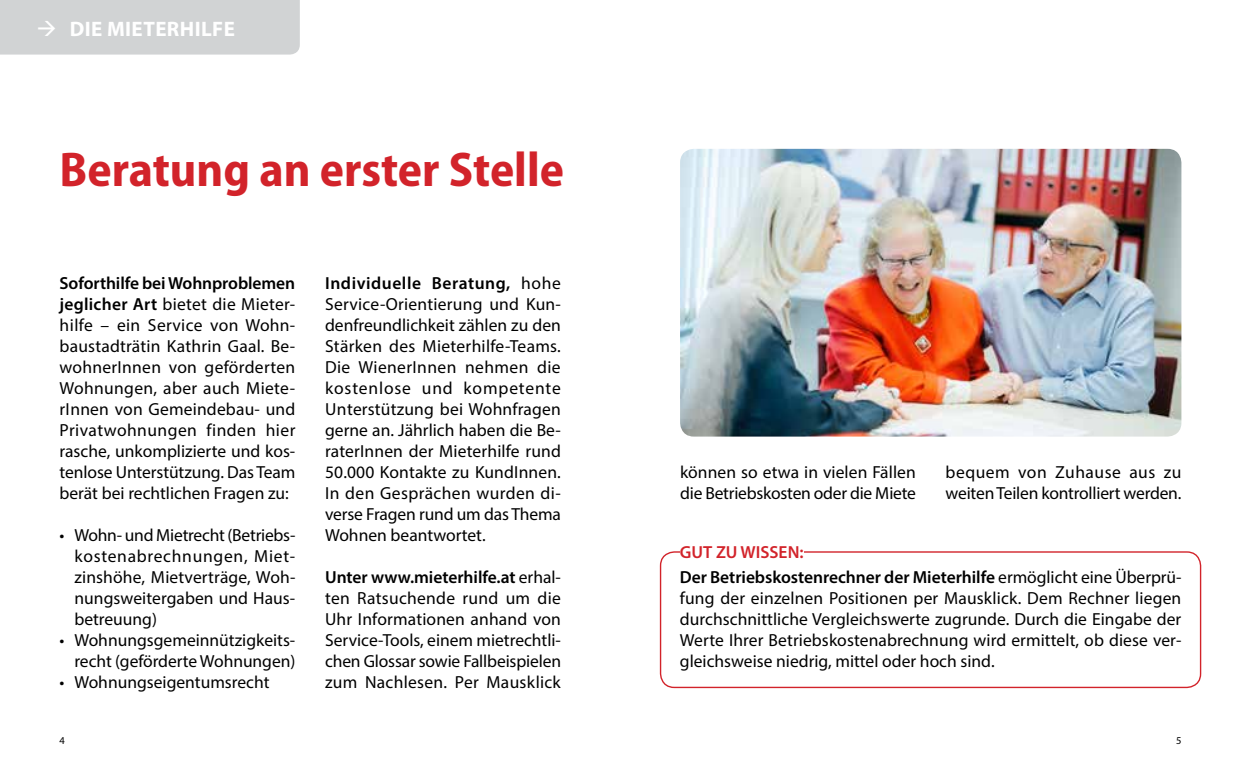
<style>
.page{position:relative;width:1241px;height:769px;background:#fff}
.page>*{position:absolute;margin:0;border:0;box-sizing:border-box;transform-origin:0 0}
.t1{font:700 semi-condensed 49px "Myriad Pro";color:#d2232a}
.t2{font:700 21px "Myriad Pro";letter-spacing:.02em;color:#fff}
.t3{font:17.5px/21px "Myriad Pro";color:#000;text-align:justify}
.t4{font:600 17.5px "Myriad Pro";color:#d2232a}
.t5{font:10.5px "Myriad Pro";color:#000}
.s1{font-weight:600}
</style>
<div class="page">
<div style="left:0;top:0;width:300px;height:55px;background:#d1d3d4"></div>
<img style="left:680px;top:149px;width:501px;height:288px">
<div style="left:659px;top:551px;width:541px;height:137px;border:1px solid #d2232a;border-radius:14px"></div>
<div style="left:679px;top:545px;width:124px;height:13px;background:#fff"></div>
<p class="t2" style="left:36px;top:15px;width:200px">→ DIE MIETERHILFE</p>
<h1 class="t1" style="left:60px;top:142px;width:506px">Beratung an erster Stelle</h1>
<p class="t3" style="left:60px;top:273px;width:237px"><span class="s1">Soforthilfe bei Wohnproblemen jeglicher Art</span> bietet die Mieter&shy;hilfe – ein Service von Wohn&shy;baustadträtin Kathrin Gaal. Be&shy;wohnerInnen von geförderten Wohnungen, aber auch Miete&shy;rInnen von Gemeindebau- und Privatwohnungen finden hier rasche, unkomplizierte und kos&shy;tenlose Unterstützung. Das Team berät bei rechtlichen Fragen zu:</p>
<p class="t3" style="left:74px;top:525px;width:222px;text-indent:-15px">• Wohn- und Mietrecht (Betriebs&shy;kostenabrechnungen, Miet&shy;zinshöhe, Mietverträge, Woh&shy;nungsweitergaben und Haus&shy;betreuung)</p>
<p class="t3" style="left:60px;top:630px;width:237px;text-align:right">• Wohnungsgemeinnützigkeits&shy;recht (geförderte Wohnungen)</p>
<p class="t3" style="left:60px;top:672px;width:211px">• Wohnungseigentumsrecht</p>
<p class="t3" style="left:325px;top:273px;width:237px"><span class="s1">Individuelle Beratung,</span> hohe Service-Orientierung und Kun&shy;denfreundlichkeit zählen zu den Stärken des Mieterhilfe-Teams.<br>Die WienerInnen nehmen die kostenlose und kompetente Unterstützung bei Wohnfragen gerne an. Jährlich haben die Be&shy;raterInnen der Mieterhilfe rund 50.000 Kontakte zu KundInnen.<br>In den Gesprächen wurden di&shy;verse Fragen rund um das Thema Wohnen beantwortet.</p>
<p class="t3" style="left:325px;top:567px;width:237px"><span class="s1">Unter www.mieterhilfe.at</span> erhal&shy;ten Ratsuchende rund um die Uhr Informationen anhand von Service-Tools, einem mietrechtli&shy;chen Glossar sowie Fallbeispielen zum Nachlesen. Per Mausklick</p>
<p class="t3" style="left:680px;top:461px;width:237px">können so etwa in vielen Fällen die Betriebskosten oder die Miete</p>
<p class="t3" style="left:945px;top:461px;width:237px">bequem von Zuhause aus zu weiten Teilen kontrolliert werden.</p>
<p class="t4" style="left:679px;top:541px;width:125px">GUT ZU WISSEN:</p>
<p class="t3" style="left:679px;top:567px;width:503px"><span class="s1">Der Betriebskostenrechner der Mieterhilfe</span> ermöglicht eine Überprü&shy;fung der einzelnen Positionen per Mausklick. Dem Rechner liegen durchschnittliche Vergleichswerte zugrunde. Durch die Eingabe der Werte Ihrer Betriebskostenabrechnung wird ermittelt, ob diese ver&shy;gleichsweise niedrig, mittel oder hoch sind.</p>
<p class="t5" style="left:60px;top:734px;width:7px">4</p>
<p class="t5" style="left:1175px;top:734px;width:7px">5</p>
</div>
